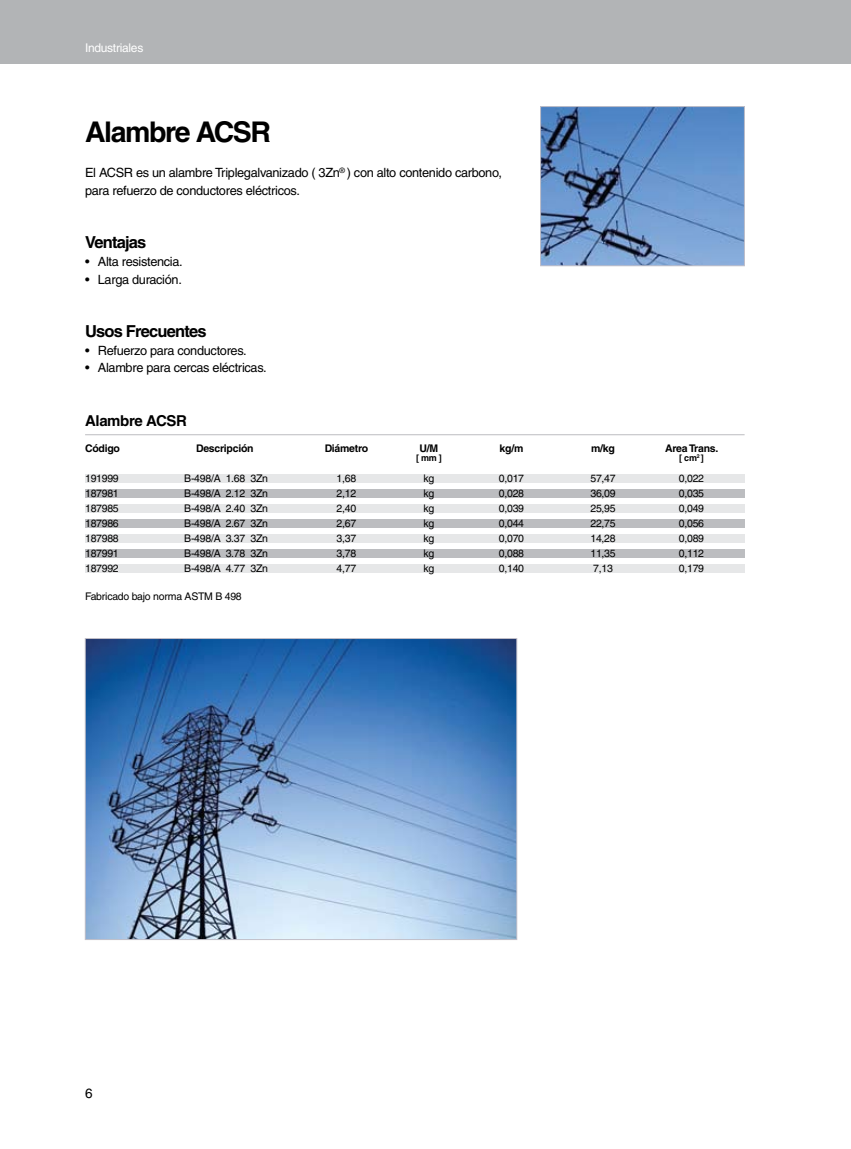
<style>
.page{position:relative;width:851px;height:1149px;background:#fff}
.page>*{position:absolute;margin:0;border:0;box-sizing:border-box;transform-origin:0 0}
.t1{font:700 28.5px "Helvetica LT";letter-spacing:-.05em;color:#000}
.t2{font:700 16.5px "Helvetica LT";letter-spacing:-.05em;color:#000}
.t3{font:700 15px "Helvetica LT";letter-spacing:-.025em;color:#000}
.t4{font:13.5px "Helvetica LT";color:#000}
.t5{font:12.75px/17.7px "Helvetica LT";letter-spacing:-.025em;color:#000}
.t6{font:12px "Helvetica LT";letter-spacing:-.025em;color:#fff}
.t7{font:10.5px "Helvetica LT";letter-spacing:-.025em;color:#000}
.t8{font:700 10.5px "Helvetica LT";letter-spacing:-.025em;color:#000}
.t9{font:700 9px "Helvetica LT";color:#000}
</style>
<div class="page">
<div style="left:0;top:0;width:850px;height:64px;background:#b2b4b6"></div>
<div style="left:85px;top:474px;width:659px;height:8px;background:#e6e7e8"></div>
<div style="left:85px;top:489px;width:659px;height:8px;background:#bcbdc0"></div>
<div style="left:85px;top:504px;width:659px;height:8px;background:#e6e7e8"></div>
<div style="left:85px;top:519px;width:659px;height:8px;background:#bcbdc0"></div>
<div style="left:85px;top:534px;width:659px;height:8px;background:#e6e7e8"></div>
<div style="left:85px;top:549px;width:659px;height:8px;background:#bcbdc0"></div>
<div style="left:85px;top:564px;width:659px;height:8px;background:#e6e7e8"></div>
<img style="left:87px;top:640px;width:428px;height:297px">
<div style="left:85px;top:638px;width:432px;height:301px;border:1px solid #c2c0c9"></div>
<img style="left:542px;top:108px;width:200px;height:156px">
<div style="left:540px;top:106px;width:204px;height:160px;border:1px solid #c2c0c9"></div>
<hr style="left:85px;top:434px;width:659px;height:1px;background:#bcbdc0">
<p class="t6" style="left:85px;top:41px;width:60px">Industriales</p>
<h1 class="t1" style="left:85px;top:114px;width:187px">Alambre ACSR</h1>
<p class="t5" style="left:85px;top:164px;width:418px">El ACSR es un alambre Triplegalvanizado ( 3Zn<sup>®</sup> ) con alto contenido carbono, para refuerzo de conductores eléctricos.</p>
<h2 class="t2" style="left:85px;top:232px;width:63px">Ventajas</h2>
<p class="t5" style="left:85px;top:252px;width:99px">• Alta resistencia.</p>
<p class="t5" style="left:85px;top:270px;width:98px">• Larga duración.</p>
<h2 class="t2" style="left:85px;top:321px;width:123px">Usos Frecuentes</h2>
<p class="t5" style="left:85px;top:341px;width:163px">• Refuerzo para conductores.</p>
<p class="t5" style="left:85px;top:359px;width:183px">• Alambre para cercas eléctricas.</p>
<h3 class="t3" style="left:85px;top:411px;width:103px">Alambre ACSR</h3>
<p class="t8" style="left:85px;top:441px;width:36px">Código</p>
<p class="t8" style="left:196px;top:441px;width:59px">Descripción</p>
<p class="t8" style="left:324px;top:441px;width:45px">Diámetro</p>
<p class="t8" style="left:419px;top:441px;width:20px">U/M</p>
<p class="t8" style="left:499px;top:441px;width:25px">kg/m</p>
<p class="t8" style="left:591px;top:441px;width:25px">m/kg</p>
<p class="t8" style="left:665px;top:441px;width:55px">Area Trans.</p>
<p class="t7" style="left:85px;top:472px;width:35px">191999</p>
<p class="t7" style="left:184px;top:472px;width:85px">B-498/A 1.68 3Zn</p>
<p class="t7" style="left:336px;top:472px;width:21px">1,68</p>
<p class="t7" style="left:423px;top:472px;width:12px">kg</p>
<p class="t7" style="left:499px;top:472px;width:27px">0,017</p>
<p class="t7" style="left:590px;top:472px;width:27px">57,47</p>
<p class="t7" style="left:678px;top:472px;width:27px">0,022</p>
<p class="t7" style="left:85px;top:487px;width:35px">187981</p>
<p class="t7" style="left:184px;top:487px;width:85px">B-498/A 2.12 3Zn</p>
<p class="t7" style="left:336px;top:487px;width:21px">2,12</p>
<p class="t7" style="left:423px;top:487px;width:12px">kg</p>
<p class="t7" style="left:499px;top:487px;width:27px">0,028</p>
<p class="t7" style="left:590px;top:487px;width:27px">36,09</p>
<p class="t7" style="left:678px;top:487px;width:27px">0,035</p>
<p class="t7" style="left:85px;top:502px;width:35px">187985</p>
<p class="t7" style="left:184px;top:502px;width:85px">B-498/A 2.40 3Zn</p>
<p class="t7" style="left:336px;top:502px;width:21px">2,40</p>
<p class="t7" style="left:423px;top:502px;width:12px">kg</p>
<p class="t7" style="left:499px;top:502px;width:27px">0,039</p>
<p class="t7" style="left:590px;top:502px;width:27px">25,95</p>
<p class="t7" style="left:678px;top:502px;width:27px">0,049</p>
<p class="t7" style="left:85px;top:517px;width:35px">187986</p>
<p class="t7" style="left:184px;top:517px;width:85px">B-498/A 2.67 3Zn</p>
<p class="t7" style="left:336px;top:517px;width:21px">2,67</p>
<p class="t7" style="left:423px;top:517px;width:12px">kg</p>
<p class="t7" style="left:499px;top:517px;width:27px">0,044</p>
<p class="t7" style="left:590px;top:517px;width:27px">22,75</p>
<p class="t7" style="left:678px;top:517px;width:27px">0,056</p>
<p class="t7" style="left:85px;top:532px;width:35px">187988</p>
<p class="t7" style="left:184px;top:532px;width:85px">B-498/A 3.37 3Zn</p>
<p class="t7" style="left:336px;top:532px;width:21px">3,37</p>
<p class="t7" style="left:423px;top:532px;width:12px">kg</p>
<p class="t7" style="left:499px;top:532px;width:27px">0,070</p>
<p class="t7" style="left:590px;top:532px;width:27px">14,28</p>
<p class="t7" style="left:678px;top:532px;width:27px">0,089</p>
<p class="t7" style="left:85px;top:547px;width:35px">187991</p>
<p class="t7" style="left:184px;top:547px;width:85px">B-498/A 3.78 3Zn</p>
<p class="t7" style="left:336px;top:547px;width:21px">3,78</p>
<p class="t7" style="left:423px;top:547px;width:12px">kg</p>
<p class="t7" style="left:499px;top:547px;width:27px">0,088</p>
<p class="t7" style="left:590px;top:547px;width:27px">11,35</p>
<p class="t7" style="left:678px;top:547px;width:27px">0,112</p>
<p class="t7" style="left:85px;top:562px;width:35px">187992</p>
<p class="t7" style="left:184px;top:562px;width:85px">B-498/A 4.77 3Zn</p>
<p class="t7" style="left:336px;top:562px;width:21px">4,77</p>
<p class="t7" style="left:423px;top:562px;width:12px">kg</p>
<p class="t7" style="left:499px;top:562px;width:27px">0,140</p>
<p class="t7" style="left:593px;top:562px;width:21px">7,13</p>
<p class="t7" style="left:678px;top:562px;width:27px">0,179</p>
<p class="t9" style="left:416px;top:452px;width:27px">[ mm ]</p>
<p class="t9" style="left:679px;top:452px;width:26px">[ cm<sup>2</sup> ]</p>
<p class="t7" style="left:85px;top:590px;width:158px">Fabricado bajo norma ASTM B 498</p>
<p class="t4" style="left:85px;top:1085px;width:9px">6</p>
</div>
